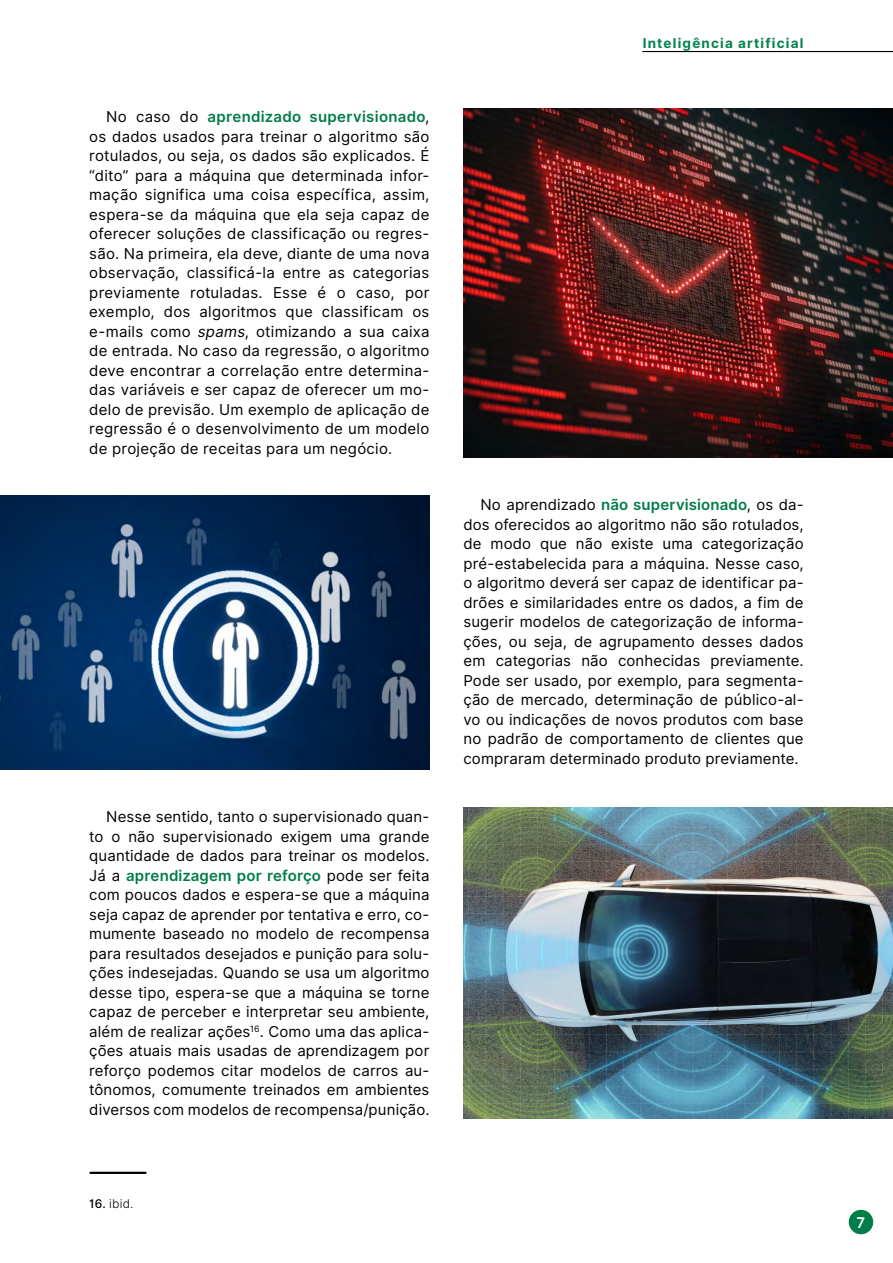
<style>
.page{position:relative;width:893px;height:1263px;background:#fff}
.page>*{position:absolute;margin:0;border:0;box-sizing:border-box;transform-origin:0 0}
.t1{font:15px/19.5px "Inter";letter-spacing:.01em;color:#000001;text-align:justify}
.t2{font:700 15px "Uni Neue";color:#fff}
.t3{font:700 13.5px "Inter";letter-spacing:.09em;color:#04834f}
.t4{font:12px "Inter Light BETA";color:#000001}
.s1{font-weight:600;color:#007d47}
.s2{font-style:italic}
.s3{font-family:"Inter";font-weight:500}
</style>
<div class="page">
<hr style="left:643px;top:51px;width:250px;height:1px;background:#000">
<div style="left:849px;top:1210px;width:24px;height:24px;background:#007e47;border-radius:50%"></div>
<img style="left:463px;top:108px;width:430px;height:349px">
<img style="left:463px;top:808px;width:430px;height:310px">
<img style="left:0;top:496px;width:429px;height:274px">
<hr style="left:90px;top:1172px;width:56px;height:2px;background:#000001">
<p class="t1" style="left:89px;top:107px;width:342px;text-indent:17px">No caso do <span class="s1">aprendizado supervisionado</span>, os dados usados para treinar o algoritmo são rotulados, ou seja, os dados são explicados. É “dito” para a máquina que determinada infor&shy;mação significa uma coisa específica, assim, espera-se da máquina que ela seja capaz de oferecer soluções de classificação ou regres&shy;são. Na primeira, ela deve, diante de uma nova observação, classificá-la entre as categorias previamente rotuladas. Esse é o caso, por exemplo, dos algoritmos que classificam os e-mails como <span class="s2">spams</span>, otimizando a sua caixa de entrada. No caso da regressão, o algoritmo deve encontrar a correlação entre determina&shy;das variáveis e ser capaz de oferecer um mo&shy;delo de previsão. Um exemplo de aplicação de regressão é o desenvolvimento de um modelo de projeção de receitas para um negócio.</p>
<p class="t1" style="left:89px;top:807px;width:342px;text-indent:17px">Nesse sentido, tanto o supervisionado quan&shy;to o não supervisionado exigem uma grande quantidade de dados para treinar os modelos.<br>Já a <span class="s1">aprendizagem por reforço</span> pode ser feita com poucos dados e espera-se que a máquina seja capaz de aprender por tentativa e erro, co&shy;mumente baseado no modelo de recompensa para resultados desejados e punição para solu&shy;ções indesejadas. Quando se usa um algoritmo desse tipo, espera-se que a máquina se torne capaz de perceber e interpretar seu ambiente, além de realizar ações<sup>16</sup>. Como uma das aplica&shy;ções atuais mais usadas de aprendizagem por reforço podemos citar modelos de carros au&shy;tônomos, comumente treinados em ambientes diversos com modelos de recompensa/punição.</p>
<p class="t4" style="left:89px;top:1195px;width:46px"><span class="s3">16.</span> ibid.</p>
<p class="t3" style="left:643px;top:33px;width:162px">Inteligência artificial</p>
<p class="t1" style="left:463px;top:495px;width:342px;text-indent:17px">No aprendizado <span class="s1">não supervisionado</span>, os da&shy;dos oferecidos ao algoritmo não são rotulados, de modo que não existe uma categorização pré-estabelecida para a máquina. Nesse caso, o algoritmo deverá ser capaz de identificar pa&shy;drões e similaridades entre os dados, a fim de sugerir modelos de categorização de informa&shy;ções, ou seja, de agrupamento desses dados em categorias não conhecidas previamente.<br>Pode ser usado, por exemplo, para segmenta&shy;ção de mercado, determinação de público-al&shy;vo ou indicações de novos produtos com base no padrão de comportamento de clientes que compraram determinado produto previamente.</p>
<p class="t2" style="left:857px;top:1213px;width:10px">7</p>
</div>
